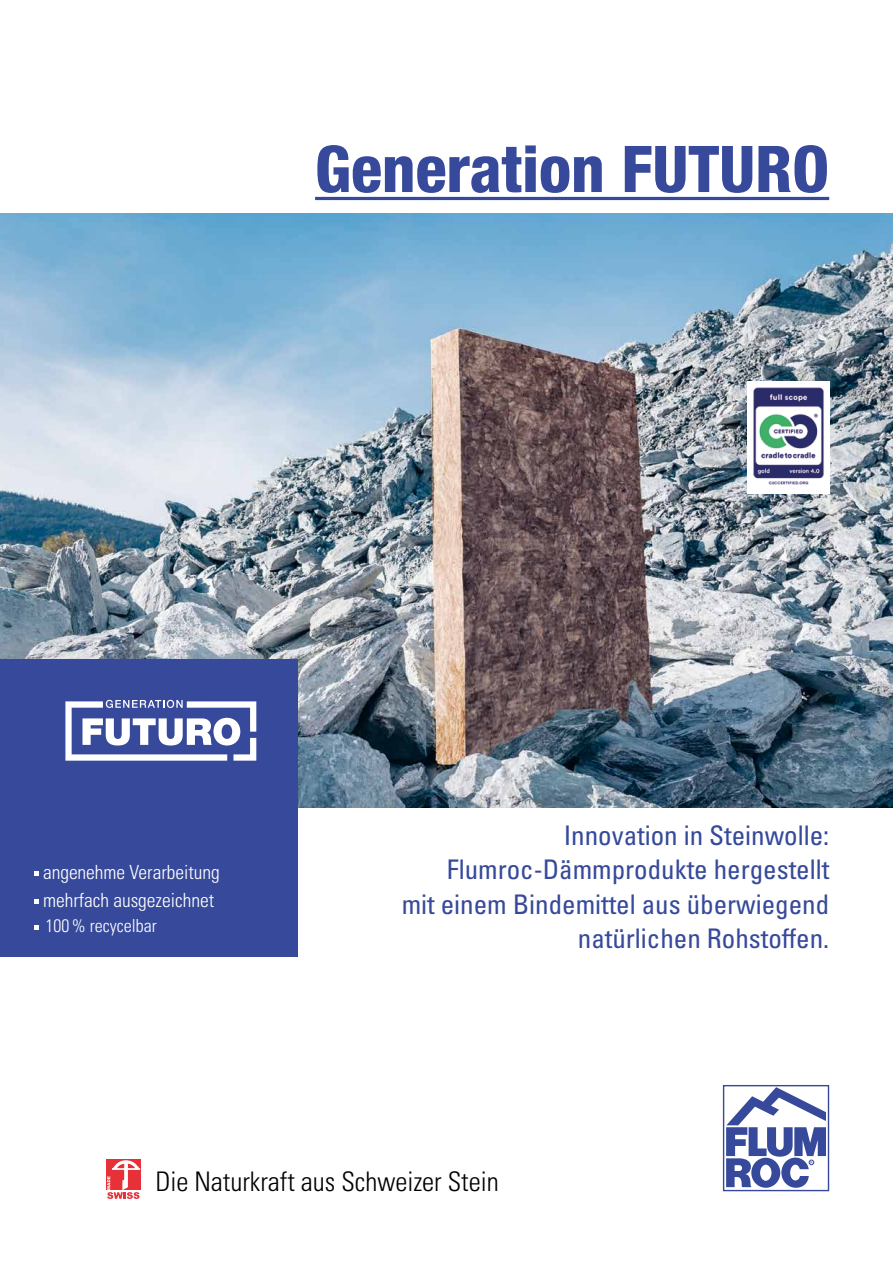
<style>
.page{position:relative;width:893px;height:1263px;background:#fff}
.page>*{position:absolute;margin:0;border:0;box-sizing:border-box;transform-origin:0 0}
.t1{font:800 condensed 64.5px "Helvetica Neue LT Std";color:#36499b}
.t2{font:condensed 27px/34.5px "Univers LT Pro";color:#36499b;text-align:right}
.t3{font:300 condensed 27px "Univers LT Pro";color:#000}
.t4{font:300 condensed 19.5px/27.6px "Univers LT Pro";color:#fff}
.t5{font:300 condensed 18px "Univers LT Pro";color:#fff}
</style>
<div class="page">
<div style="left:106px;top:1159px;width:34px;height:31px;background:#e73037"></div>
<svg style="left:107px;top:1160px;width:33px;height:39px"></svg>
<img style="left:0;top:213px;width:893px;height:595px">
<div style="left:723px;top:1085px;width:106px;height:106px;border:1px solid #36499b"></div>
<svg style="left:726px;top:1087px;width:100px;height:101px"></svg>
<img style="left:747px;top:382px;width:82px;height:111px">
<div style="left:0;top:659px;width:298px;height:298px;background:#36499b"></div>
<svg style="left:65px;top:700px;width:191px;height:61px"></svg>
<hr style="left:315px;top:197px;width:514px;height:3px;background:#36499b">
<svg style="left:34px;top:871px;width:5px;height:5px"></svg>
<svg style="left:34px;top:899px;width:5px;height:4px"></svg>
<svg style="left:34px;top:925px;width:5px;height:4px"></svg>
<h1 class="t1" style="left:315px;top:129px;width:516px">Generation FUTURO</h1>
<p class="t4" style="left:43px;top:857px;width:178px">angenehme Verarbeitung mehrfach ausgezeichnet</p>
<p class="t5" style="left:45px;top:914px;width:113px">100% recycelbar</p>
<p class="t2" style="left:402px;top:817px;width:429px">Innovation in Steinwolle:<br>Flumroc-Dämmprodukte hergestellt<br>mit einem Bindemittel aus überwiegend natürlichen Rohstoffen.</p>
<p class="t3" style="left:155px;top:1163px;width:345px">Die Naturkraft aus Schweizer Stein</p>
</div>
